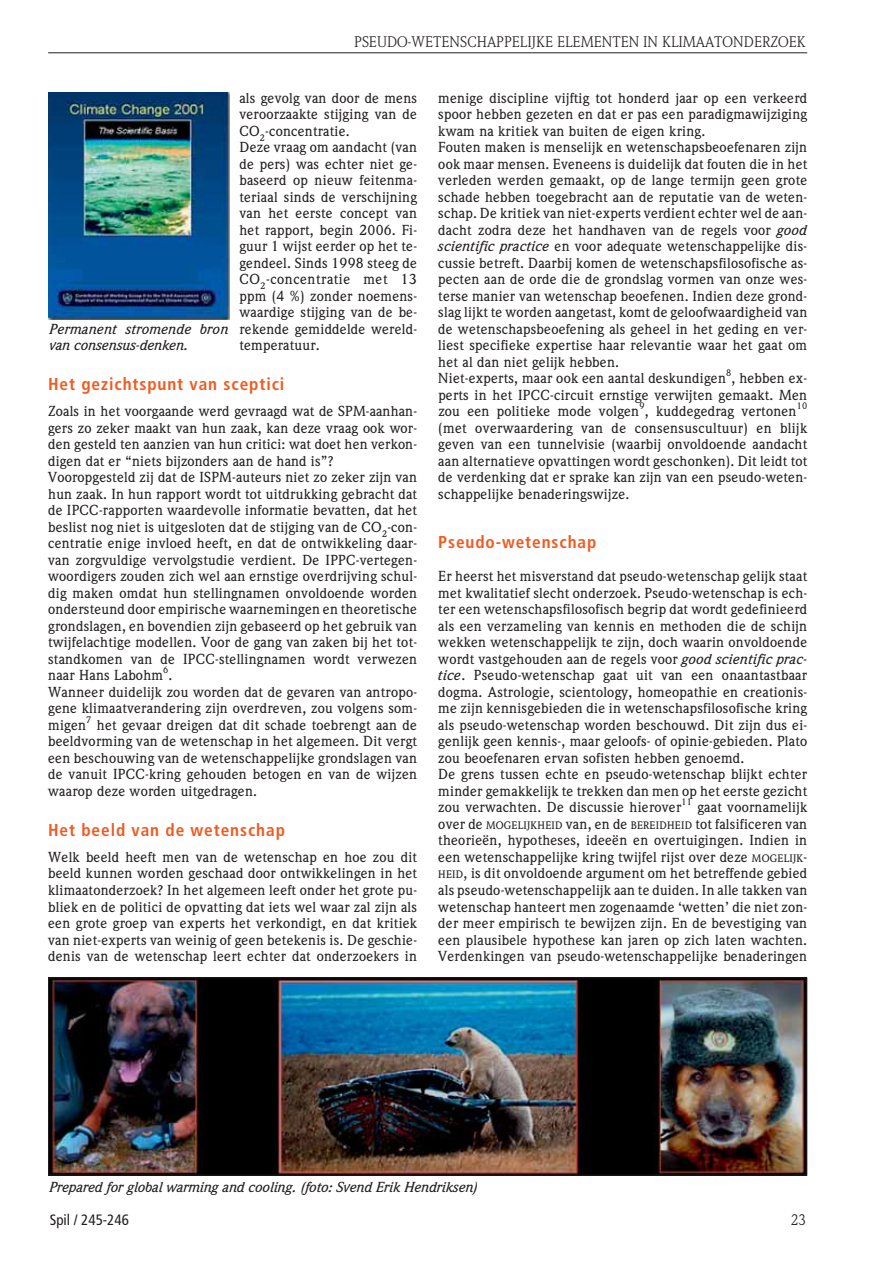
<style>
.page{position:relative;width:893px;height:1263px;background:#fff}
.page>*{position:absolute;margin:0;border:0;box-sizing:border-box;transform-origin:0 0}
.t1{font:700 condensed 17.25px "Frutiger";letter-spacing:.05em;color:#f15a22}
.t2{font:15px "Weidemann";color:#231f20}
.t3{font:condensed 15px "Frutiger";color:#231f20}
.t4{font:15px "Weidemann";color:#231f20;scale:.93 1}
.t5{font:500 14.25px/16.5px "Weidemann";letter-spacing:.015em;color:#231f20}
.t6{font:italic 500 14.25px "Weidemann";color:#231f20}
.t7{font:italic 500 14.25px/16.5px "Weidemann";letter-spacing:.02em;color:#231f20}
.t8{font:500 9.3px "Weidemann";color:#231f20}
.s1{font-style:italic}
.s2{font-size:10.65px}
</style>
<div class="page">
<hr style="left:48px;top:52px;width:759px;height:1px;background:#231f20">
<img style="left:50px;top:979px;width:755px;height:194px">
<div style="left:48px;top:977px;width:759px;height:198px;border:1px solid #231f20"></div>
<img style="left:48px;top:92px;width:182px;height:227px">
<p class="t2" style="left:354px;top:36px;width:453px">PSEUDO-WETENSCHAPPELIJKE ELEMENTEN IN KLIMAATONDERZOEK</p>
<p class="t5" style="left:239px;top:91px;width:179px">als gevolg van door de mens veroorzaakte stijging van de<br>CO<sub>2</sub>-concentratie.<br>Deze vraag om aandacht (van de pers) was echter niet ge&shy;baseerd op nieuw feitenma&shy;teriaal sinds de verschijning van het eerste concept van het rapport, begin 2006. Fi&shy;guur 1 wijst eerder op het te&shy;gendeel. Sinds 1998 steeg de<br>CO<sub>2</sub>-concentratie met 13 ppm (4 %) zonder noemens&shy;waardige stijging van de be&shy;rekende gemiddelde wereld&shy;temperatuur.</p>
<p class="t1" style="left:48px;top:377px;width:238px">Het gezichtspunt van sceptici</p>
<p class="t5" style="left:48px;top:404px;width:370px">Zoals in het voorgaande werd gevraagd wat de SPM-aanhan&shy;gers zo zeker maakt van hun zaak, kan deze vraag ook wor&shy;den gesteld ten aanzien van hun critici: wat doet hen verkon&shy;digen dat er “niets bijzonders aan de hand is”?<br>Vooropgesteld zij dat de ISPM-auteurs niet zo zeker zijn van hun zaak. In hun rapport wordt tot uitdrukking gebracht dat de IPCC-rapporten waardevolle informatie bevatten, dat het beslist nog niet is uitgesloten dat de stijging van de CO<sub>2</sub>-con&shy;centratie enige invloed heeft, en dat de ontwikkeling daar&shy;van zorgvuldige vervolgstudie verdient. De IPPC-vertegen&shy;woordigers zouden zich wel aan ernstige overdrijving schul&shy;dig maken omdat hun stellingnamen onvoldoende worden ondersteund door empirische waarnemingen en theoretische grondslagen, en bovendien zijn gebaseerd op het gebruik van twijfelachtige modellen. Voor de gang van zaken bij het tot&shy;standkomen van de IPCC-stellingnamen wordt verwezen naar Hans Labohm .</p>
<p class="t7" style="left:50px;top:322px;width:180px">Permanent stromende bron van consensus-denken.</p>
<p class="t8" style="left:163px;top:667px;width:7px">6</p>
<p class="t5" style="left:48px;top:685px;width:370px;text-align:justify">Wanneer duidelijk zou worden dat de gevaren van antropo&shy;gene klimaatverandering zijn overdreven, zou volgens som&shy;migen</p>
<p class="t8" style="left:86px;top:716px;width:7px">7</p>
<p class="t5" style="left:48px;top:718px;width:370px;text-align:justify;text-indent:49px">het gevaar dreigen dat dit schade toebrengt aan de beeldvorming van de wetenschap in het algemeen. Dit vergt een beschouwing van de wetenschappelijke grondslagen van de vanuit IPCC-kring gehouden betogen en van de wijzen waarop deze worden uitgedragen.</p>
<p class="t1" style="left:48px;top:823px;width:238px">Het beeld van de wetenschap</p>
<p class="t5" style="left:48px;top:850px;width:370px;text-align:justify">Welk beeld heeft men van de wetenschap en hoe zou dit beeld kunnen worden geschaad door ontwikkelingen in het klimaatonderzoek? In het algemeen leeft onder het grote pu&shy;bliek en de politici de opvatting dat iets wel waar zal zijn als een grote groep van experts het verkondigt, en dat kritiek van niet-experts van weinig of geen betekenis is. De geschie&shy;denis van de wetenschap leert echter dat onderzoekers in</p>
<p class="t5" style="left:438px;top:91px;width:370px">menige discipline vijftig tot honderd jaar op een verkeerd spoor hebben gezeten en dat er pas een paradigmawijziging kwam na kritiek van buiten de eigen kring.<br>Fouten maken is menselijk en wetenschapsbeoefenaren zijn ook maar mensen. Eveneens is duidelijk dat fouten die in het verleden werden gemaakt, op de lange termijn geen grote schade hebben toegebracht aan de reputatie van de weten&shy;schap. De kritiek van niet-experts verdient echter wel de aan&shy;dacht zodra deze het handhaven van de regels voor <span class="s1">good scientific practice</span> en voor adequate wetenschappelijke dis&shy;cussie betreft. Daarbij komen de wetenschapsfilosofische as&shy;pecten aan de orde die de grondslag vormen van onze wes&shy;terse manier van wetenschap beoefenen. Indien deze grond&shy;slag lijkt te worden aangetast, komt de geloofwaardigheid van de wetenschapsbeoefening als geheel in het geding en ver&shy;liest specifieke expertise haar relevantie waar het gaat om het al dan niet gelijk hebben.<br>Niet-experts, maar ook een aantal deskundigen , hebben ex-</p>
<p class="t8" style="left:726px;top:370px;width:7px">8</p>
<p class="t5" style="left:438px;top:388px;width:370px">perts in het IPCC-circuit ernstige verwijten gemaakt. Men zou een politieke mode volgen , kuddegedrag vertonen</p>
<p class="t8" style="left:639px;top:403px;width:7px">9</p>
<p class="t8" style="left:797px;top:403px;width:12px">10</p>
<p class="t5" style="left:438px;top:421px;width:370px;text-align:justify">(met overwaardering van de consensuscultuur) en blijk geven van een tunnelvisie (waarbij onvoldoende aandacht aan alternatieve opvattingen wordt geschonken). Dit leidt tot de verdenking dat er sprake kan zijn van een pseudo-weten&shy;schappelijke benaderingswijze.</p>
<p class="t1" style="left:438px;top:535px;width:160px">Pseudo-wetenschap</p>
<p class="t5" style="left:438px;top:569px;width:370px">Er heerst het misverstand dat pseudo-wetenschap gelijk staat met kwalitatief slecht onderzoek. Pseudo-wetenschap is ech&shy;ter een wetenschapsfilosofisch begrip dat wordt gedefinieerd als een verzameling van kennis en methoden die de schijn wekken wetenschappelijk te zijn, doch waarin onvoldoende wordt vastgehouden aan de regels voor <span class="s1">good scientific prac&shy;tice</span>. Pseudo-wetenschap gaat uit van een onaantastbaar dogma. Astrologie, scientology, homeopathie en creationis&shy;me zijn kennisgebieden die in wetenschapsfilosofische kring als pseudo-wetenschap worden beschouwd. Dit zijn dus ei&shy;genlijk geen kennis-, maar geloofs- of opinie-gebieden. Plato zou beoefenaren ervan sofisten hebben genoemd.<br>De grens tussen echte en pseudo-wetenschap blijkt echter minder gemakkelijk te trekken dan men op het eerste gezicht zou verwachten. De discussie hierover</p>
<p class="t8" style="left:682px;top:799px;width:12px">11</p>
<p class="t5" style="left:438px;top:800px;width:370px;text-align:justify;text-indent:259px">gaat voornamelijk over de <span class="s2">MOGELIJKHEID</span> van, en de <span class="s2">BEREIDHEID</span> tot falsificeren van theorieën, hypotheses, ideeën en overtuigingen. Indien in een wetenschappelijke kring twijfel rijst over deze <span class="s2">MOGELIJK</span>-<span class="s2">HEID</span>, is dit onvoldoende argument om het betreffende gebied als pseudo-wetenschappelijk aan te duiden. In alle takken van wetenschap hanteert men zogenaamde ‘wetten’ die niet zon&shy;der meer empirisch te bewijzen zijn. En de bevestiging van een plausibele hypothese kan jaren op zich laten wachten.<br>Verdenkingen van pseudo-wetenschappelijke benaderingen</p>
<p class="t6" style="left:50px;top:1182px;width:430px">Prepared for global warming and cooling. (foto: Svend Erik Hendriksen)</p>
<p class="t3" style="left:50px;top:1214px;width:81px">Spil / 245-246</p>
<p class="t4" style="left:791px;top:1214px;width:17px">23</p>
</div>
